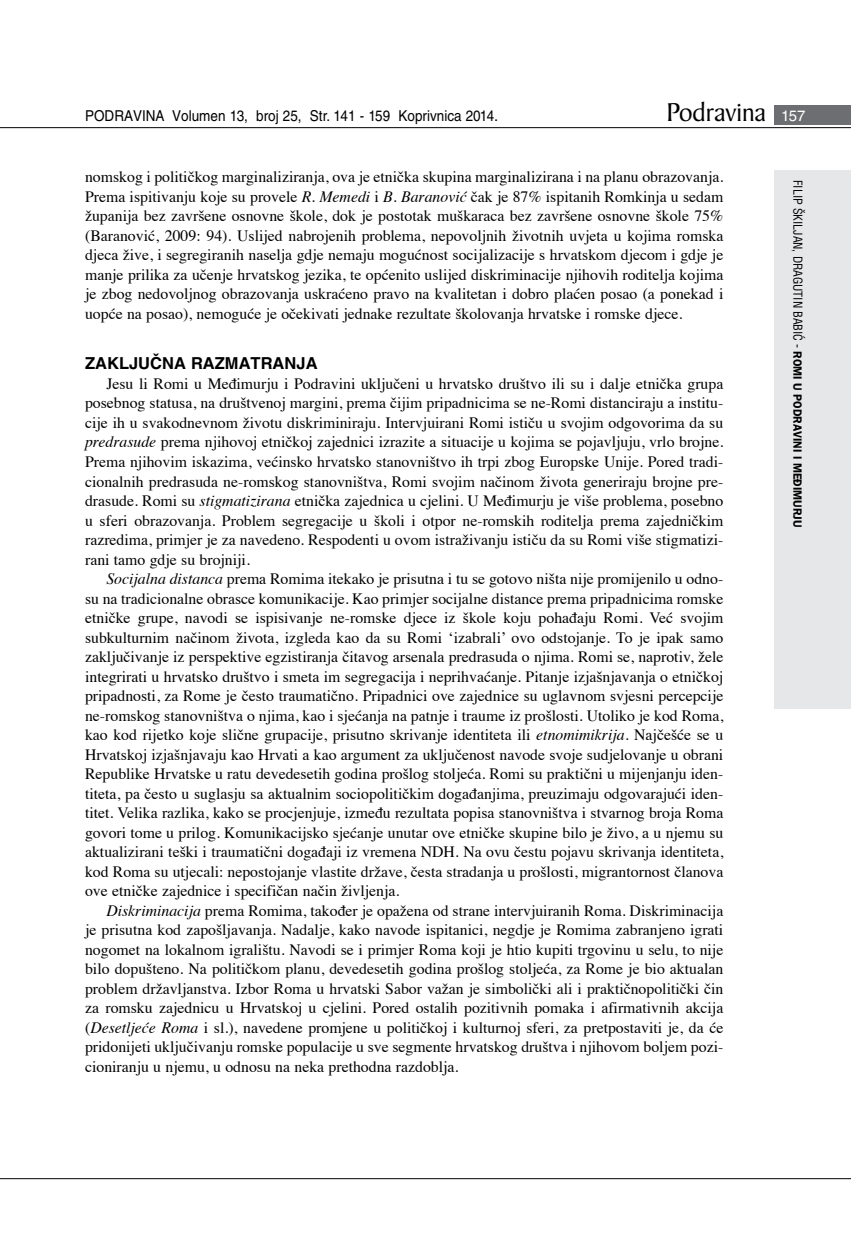
<style>
.page{position:relative;width:851px;height:1234px;background:#fff}
.page>*{position:absolute;margin:0;border:0;box-sizing:border-box;transform-origin:0 0}
.t1{font:27.6px "Baker Signet BT";color:#000}
.t2{font:700 16.5px "Helvetica LT Skin 29";color:#000}
.t3{font:15.75px/19.5px "Times";color:#000;text-align:justify}
.t4{font:15px "Helvetica LT Skin 29";color:#000;scale:.9 1}
.t5{font:condensed 12px "Helvetica LT Skin 29";letter-spacing:-.005em;color:#000}
.s1{font-family:"Helvetica LT Skin 29";font-size:15px;color:#fff}
.s2{font-style:italic}
.s3{font-family:"ITC Franklin Gothic Skin 29";font-weight:600;font-stretch:normal}
</style>
<div class="page">
<div style="left:774px;top:170px;width:76px;height:538px;background:#e6e7e8"></div>
<div style="left:774px;top:105px;width:76px;height:19px;background:#6d6e71"></div>
<hr style="left:0;top:127px;width:850px;height:1px;background:#000">
<hr style="left:0;top:1177px;width:850px;height:1px;background:#000">
<p class="t4" style="left:85px;top:107px;width:460px">PODRAVINA Volumen 13, broj 25, Str. 141 - 159 Koprivnica 2014.</p>
<h1 class="t1" style="left:666px;top:95px;width:141px">Podravina <span class="s1">157</span></h1>
<p class="t3" style="left:85px;top:166px;width:639px">nomskog i političkog marginaliziranja, ova je etnička skupina marginalizirana i na planu obrazovanja.<br>Prema ispitivanju koje su provele <span class="s2">R. Memedi</span> i <span class="s2">B. Baranović</span> čak je 87% ispitanih Romkinja u sedam županija bez završene osnovne škole, dok je postotak muškaraca bez završene osnovne škole 75% (Baranović, 2009: 94). Uslijed nabrojenih problema, nepovoljnih životnih uvjeta u kojima romska djeca žive, i segregiranih naselja gdje nemaju mogućnost socijalizacije s hrvatskom djecom i gdje je manje prilika za učenje hrvatskog jezika, te općenito uslijed diskriminacije njihovih roditelja kojima je zbog nedovoljnog obrazovanja uskraćeno pravo na kvalitetan i dobro plaćen posao (a ponekad i uopće na posao), nemoguće je očekivati jednake rezultate školovanja hrvatske i romske djece.</p>
<p class="t2" style="left:85px;top:353px;width:23px">ZAKL</p>
<p class="t2" style="left:129px;top:353px;width:75px">JUČNA RAZMA</p>
<p class="t2" style="left:250px;top:353px;width:23px">TRAN</p>
<p class="t2" style="left:296px;top:353px;width:20px">JA</p>
<p class="t3" style="left:85px;top:372px;width:639px;text-indent:21px">Jesu li Romi u Međimurju i Podravini uključeni u hrvatsko društvo ili su i dalje etnička grupa posebnog statusa, na društvenoj margini, prema čijim pripadnicima se ne-Romi distanciraju a institu&shy;cije ih u svakodnevnom životu diskriminiraju. Intervjuirani Romi ističu u svojim odgovorima da su <span class="s2">predrasude</span> prema njihovoj etničkoj zajednici izrazite a situacije u kojima se pojavljuju, vrlo brojne.<br>Prema njihovim iskazima, većinsko hrvatsko stanovništvo ih trpi zbog Europske Unije. Pored tradi&shy;cionalnih predrasuda ne-romskog stanovništva, Romi svojim načinom života generiraju brojne pre&shy;drasude. Romi su <span class="s2">stigmatizirana</span> etnička zajednica u cjelini. U Međimurju je više problema, posebno u sferi obrazovanja. Problem segregacije u školi i otpor ne-romskih roditelja prema zajedničkim razredima, primjer je za navedeno. Respodenti u ovom istraživanju ističu da su Romi više stigmatizi&shy;rani tamo gdje su brojniji.</p>
<p class="t3" style="left:85px;top:567px;width:639px;text-indent:21px"><span class="s2">Socijalna distanca</span> prema Romima itekako je prisutna i tu se gotovo ništa nije promijenilo u odno&shy;su na tradicionalne obrasce komunikacije. Kao primjer socijalne distance prema pripadnicima romske etničke grupe, navodi se ispisivanje ne-romske djece iz škole koju pohađaju Romi. Već svojim subkulturnim načinom života, izgleda kao da su Romi ‘izabrali’ ovo odstojanje. To je ipak samo zaključivanje iz perspektive egzistiranja čitavog arsenala predrasuda o njima. Romi se, naprotiv, žele integrirati u hrvatsko društvo i smeta im segregacija i neprihvaćanje. Pitanje izjašnjavanja o etničkoj pripadnosti, za Rome je često traumatično. Pripadnici ove zajednice su uglavnom svjesni percepcije ne-romskog stanovništva o njima, kao i sjećanja na patnje i traume iz prošlosti. Utoliko je kod Roma, kao kod rijetko koje slične grupacije, prisutno skrivanje identiteta ili <span class="s2">etnomimikrija</span>. Najčešće se u Hrvatskoj izjašnjavaju kao Hrvati a kao argument za uključenost navode svoje sudjelovanje u obrani Republike Hrvatske u ratu devedesetih godina prošlog stoljeća. Romi su praktični u mijenjanju iden&shy;titeta, pa često u suglasju sa aktualnim sociopolitičkim događanjima, preuzimaju odgovarajući iden&shy;titet. Velika razlika, kako se procjenjuje, između rezultata popisa stanovništva i stvarnog broja Roma govori tome u prilog. Komunikacijsko sjećanje unutar ove etničke skupine bilo je živo, a u njemu su aktualizirani teški i traumatični događaji iz vremena NDH. Na ovu čestu pojavu skrivanja identiteta, kod Roma su utjecali: nepostojanje vlastite države, česta stradanja u prošlosti, migrantornost članova ove etničke zajednice i specifičan način življenja.</p>
<p class="t3" style="left:85px;top:899px;width:639px;text-indent:21px"><span class="s2">Diskriminacija</span> prema Romima, također je opažena od strane intervjuiranih Roma. Diskriminacija je prisutna kod zapošljavanja. Nadalje, kako navode ispitanici, negdje je Romima zabranjeno igrati nogomet na lokalnom igralištu. Navodi se i primjer Roma koji je htio kupiti trgovinu u selu, to nije bilo dopušteno. Na političkom planu, devedesetih godina prošlog stoljeća, za Rome je bio aktualan problem državljanstva. Izbor Roma u hrvatski Sabor važan je simbolički ali i praktičnopolitički čin za romsku zajednicu u Hrvatskoj u cjelini. Pored ostalih pozitivnih pomaka i afirmativnih akcija (<span class="s2">Desetljeće Roma</span> i sl.), navedene promjene u političkoj i kulturnoj sferi, za pretpostaviti je, da će pridonijeti uključivanju romske populacije u sve segmente hrvatskog društva i njihovom boljem pozi&shy;cioniranju u njemu, u odnosu na neka prethodna razdoblja.</p>
<p class="t5" style="left:805px;top:180px;width:347px;rotate:90deg">fILIP ŠKILJAN, DRAGUTIN BABIĆ - <span class="s3">Romi u Podravini i Međimurju</span></p>
</div>
